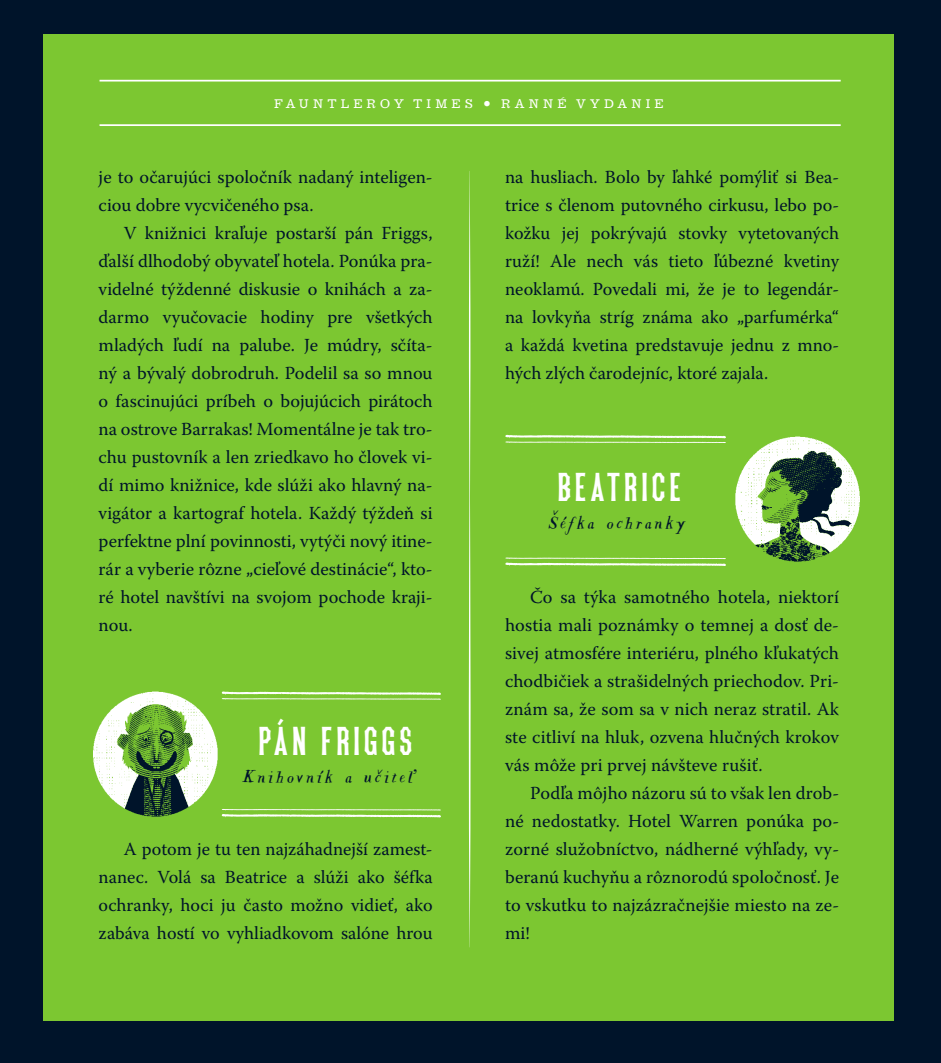
<style>
.page{position:relative;width:941px;height:1063px;background:#00142a}
.page>*{position:absolute;margin:0;border:0;box-sizing:border-box;transform-origin:0 0}
.Paragraph_Style_1{font:40.25px "MPI Tuscan X Condensed";letter-spacing:.095em;color:#fff}
.Paragraph_Style_1-2{font:18.38px/28px "Warnock Pro";color:#00142a;text-align:justify}
.Paragraph_Style_1-3{font:15.75px "Jacob Riley";letter-spacing:.1em;color:#00142a}
.t1{font:12.25px "Farao CE";letter-spacing:.35em;color:#fff}
</style>
<div class="page">
<div style="left:43px;top:34px;width:851px;height:986px;background:#7cc731"></div>
<svg style="left:468px;top:171px;width:2px;height:776px"></svg>
<svg style="left:505px;top:435px;width:203px;height:8px"></svg>
<svg style="left:505px;top:557px;width:203px;height:9px"></svg>
<img style="left:93px;top:691px;width:133px;height:127px">
<img style="left:708px;top:435px;width:152px;height:131px">
<svg style="left:221px;top:691px;width:220px;height:9px"></svg>
<svg style="left:221px;top:809px;width:220px;height:8px"></svg>
<hr style="left:99px;top:124px;width:741px;height:2px;background:#fff">
<hr style="left:99px;top:80px;width:741px;height:2px;background:#fff">
<p class="t1" style="left:274px;top:97px;width:391px">FAUNTLEROY TIMES • RANNÉ VYDANIE</p>
<p class="Paragraph_Style_1-2" style="left:99px;top:163px;width:335px">je to očarujúci spoločník nadaný inteligen&shy;ciou dobre vycvičeného psa.</p>
<p class="Paragraph_Style_1-2" style="left:99px;top:219px;width:335px;text-indent:25px">V knižnici kraľuje postarší pán Friggs, ďalší dlhodobý obyvateľ hotela. Ponúka pra&shy;videlné týždenné diskusie o knihách a za&shy;darmo vyučovacie hodiny pre všetkých mladých ľudí na palube. Je múdry, sčíta&shy;ný a bývalý dobrodruh. Podelil sa so mnou o fascinujúci príbeh o bojujúcich pirátoch na ostrove Barrakas! Momentálne je tak tro&shy;chu pustovník a len zriedkavo ho človek vi&shy;dí mimo knižnice, kde slúži ako hlavný na&shy;vigátor a kartograf hotela. Každý týždeň si perfektne plní povinnosti, vytýči nový itine&shy;rár a vyberie rôzne „cieľové destinácie“, kto&shy;ré hotel navštívi na svojom pochode kraji&shy;nou.</p>
<p class="Paragraph_Style_1" style="left:258px;top:718px;width:155px">PÁN FRIGGS</p>
<p class="Paragraph_Style_1-3" style="left:242px;top:768px;width:178px">Knihovník a ucˇitel’</p>
<p class="Paragraph_Style_1-2" style="left:99px;top:835px;width:335px;text-indent:25px">A potom je tu ten najzáhadnejší zamest&shy;nanec. Volá sa Beatrice a slúži ako šéfka ochranky, hoci ju často možno vidieť, ako zabáva hostí vo vyhliadkovom salóne hrou</p>
<p class="Paragraph_Style_1-2" style="left:505px;top:163px;width:335px">na husliach. Bolo by ľahké pomýliť si Bea&shy;trice s členom putovného cirkusu, lebo po&shy;kožku jej pokrývajú stovky vytetovaných ruží! Ale nech vás tieto ľúbezné kvetiny neoklamú. Povedali mi, že je to legendár&shy;na lovkyňa stríg známa ako „parfumérka“ a každá kvetina predstavuje jednu z mno&shy;hých zlých čarodejníc, ktoré zajala.</p>
<p class="Paragraph_Style_1" style="left:557px;top:465px;width:125px">BEATRICE</p>
<p class="Paragraph_Style_1-3" style="left:548px;top:513px;width:140px">Šéfka ochranky</p>
<p class="Paragraph_Style_1-2" style="left:505px;top:583px;width:335px;text-indent:25px">Čo sa týka samotného hotela, niektorí hostia mali poznámky o temnej a dosť de&shy;sivej atmosfére interiéru, plného kľukatých chodbičiek a strašidelných priechodov. Pri&shy;znám sa, že som sa v nich neraz stratil. Ak ste citliví na hluk, ozvena hlučných krokov vás môže pri prvej návšteve rušiť.</p>
<p class="Paragraph_Style_1-2" style="left:505px;top:779px;width:335px;text-indent:25px">Podľa môjho názoru sú to však len drob&shy;né nedostatky. Hotel Warren ponúka po&shy;zorné služobníctvo, nádherné výhľady, vy&shy;beranú kuchyňu a rôznorodú spoločnosť. Je to vskutku to najzázračnejšie miesto na ze&shy;mi!</p>
</div>
